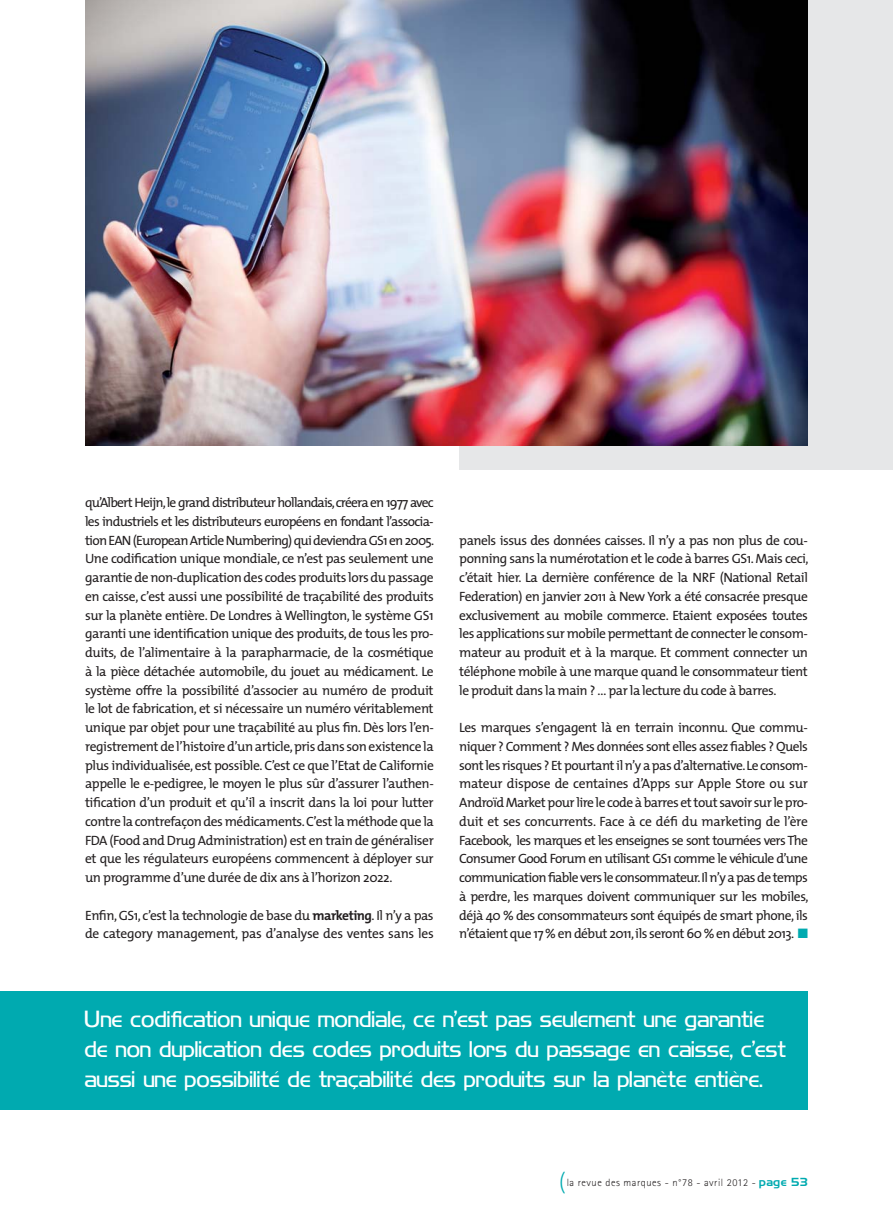
<style>
.page{position:relative;width:893px;height:1212px;background:#fff}
.page>*{position:absolute;margin:0;border:0;box-sizing:border-box;transform-origin:0 0}
.t1{font:21px/30px "Hancock Park Light Laser";color:#fff}
.t2{font:13.5px/18.8px "The Mix";letter-spacing:-.035em;color:#231f20;text-align:justify}
.t3{font:300 10.5px "Rotis Sans Serif";letter-spacing:.05em;color:#231f20}
.s1{font-weight:700}
.s2{font-family:"The Mix";font-size:22.5px;color:#00aab0}
.s3{font-family:"Hancock Park Laser";font-weight:400;color:#00aab0}
</style>
<div class="page">
<div style="left:459px;top:0;width:434px;height:469px;background:#e6e7e8"></div>
<div style="left:0;top:992px;width:808px;height:118px;background:#00aab0"></div>
<img style="left:85px;top:0;width:723px;height:445px">
<p class="t2" style="left:85px;top:494px;width:351px">qu’Albert Heijn, le grand distributeur hollandais, créera en 1977 avec les industriels et les distributeurs européens en fondant l’associa&shy;tion EAN (European Article Numbering) qui deviendra GS1 en 2005.<br>Une codification unique mondiale, ce n’est pas seulement une garantie de non-duplication des codes produits lors du passage en caisse, c’est aussi une possibilité de traçabilité des produits sur la planète entière. De Londres à Wellington, le système GS1 garanti une identification unique des produits, de tous les pro&shy;duits, de l’alimentaire à la parapharmacie, de la cosmétique à la pièce détachée automobile, du jouet au médicament. Le système offre la possibilité d’associer au numéro de produit le lot de fabrication, et si nécessaire un numéro véritablement unique par objet pour une traçabilité au plus fin. Dès lors l’en&shy;registrement de l’histoire d’un article, pris dans son existence la plus individualisée, est possible. C’est ce que l’Etat de Californie appelle le e-pedigree, le moyen le plus sûr d’assurer l’authen&shy;tification d’un produit et qu’il a inscrit dans la loi pour lutter contre la contrefaçon des médicaments. C’est la méthode que la FDA (Food and Drug Administration) est en train de généraliser et que les régulateurs européens commencent à déployer sur un programme d’une durée de dix ans à l’horizon 2022.</p>
<p class="t2" style="left:85px;top:907px;width:350px">Enfin, GS1, c’est la technologie de base du <span class="s1">marketing</span>. Il n’y a pas de category management, pas d’analyse des ventes sans les</p>
<p class="t2" style="left:459px;top:532px;width:351px">panels issus des données caisses. Il n’y a pas non plus de cou&shy;ponning sans la numérotation et le code à barres GS1. Mais ceci, c’était hier. La dernière conférence de la NRF (National Retail Federation) en janvier 2011 à New York a été consacrée presque exclusivement au mobile commerce. Etaient exposées toutes les applications sur mobile permettant de connecter le consom&shy;mateur au produit et à la marque. Et comment connecter un téléphone mobile à une marque quand le consommateur tient le produit dans la main ? … par la lecture du code à barres.</p>
<p class="t2" style="left:459px;top:719px;width:351px">Les marques s’engagent là en terrain inconnu. Que commu&shy;niquer ? Comment ? Mes données sont elles assez fiables ? Quels sont les risques ? Et pourtant il n’y a pas d’alternative. Le consom&shy;mateur dispose de centaines d’Apps sur Apple Store ou sur Androïd Market pour lire le code à barres et tout savoir sur le pro&shy;duit et ses concurrents. Face à ce défi du marketing de l’ère Facebook, les marques et les enseignes se sont tournées vers The Consumer Good Forum en utilisant GS1 comme le véhicule d’une communication fiable vers le consommateur. Il n’y a pas de temps à perdre, les marques doivent communiquer sur les mobiles, déjà 40 % des consommateurs sont équipés de smart phone, ils n’étaient que 17 % en début 2011, ils seront 60 % en début 2013.</p>
<h1 class="t1" style="left:85px;top:1006px;width:703px">Une codification unique mondiale, ce n’est pas seulement une garantie de non duplication des codes produits lors du passage en caisse, c’est aussi une possibilité de traçabilité des produits sur la planète entière.</h1>
<p class="t3" style="left:559px;top:1179px;width:251px"><span class="s2">(</span>la revue des marques - n°78 - avril 2012 - <span class="s3">page 53</span></p>
</div>
